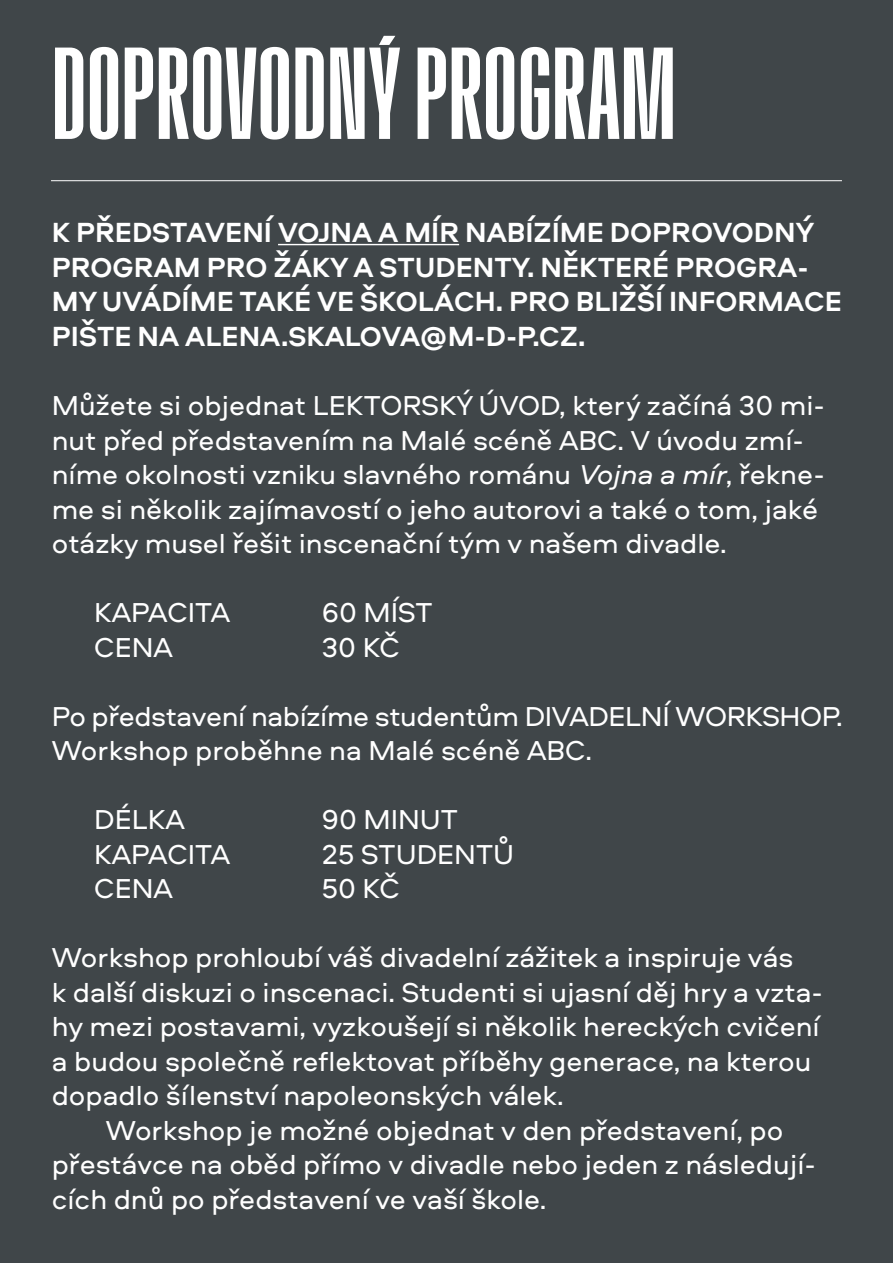
<style>
.page{position:relative;width:893px;height:1263px;background:#404649}
.page>*{position:absolute;margin:0;border:0;box-sizing:border-box;transform-origin:0 0}
.t1{font:130.5px "Kabaret";color:#fff}
.t2{font:28.5px/34.5px "Aeroport";color:#fff}
.t3{font:700 28.5px/34.5px "Aeroport";color:#fff}
.s1{font-style:italic}
</style>
<div class="page">
<hr style="left:278px;top:244px;width:181px;height:1px;background:#fff">
<hr style="left:51px;top:180px;width:791px;height:1px;background:#fff">
<h1 class="t1" style="left:52px;top:35px;width:626px">DOPROVODNÝ PROGRAM</h1>
<p class="t3" style="left:52px;top:214px;width:791px">K PŘEDSTAVENÍ VOJNA A MÍR NABÍZÍME DOPROVODNÝ PROGRAM PRO ŽÁKY A STUDENTY. NĚKTERÉ PROGRA-MY UVÁDÍME TAKÉ VE ŠKOLÁCH. PRO BLIŽŠÍ INFORMACE PIŠTE NA ALENA.SKALOVA@M-D-P.CZ.</p>
<p class="t2" style="left:52px;top:387px;width:775px">Můžete si objednat LEKTORSKÝ ÚVOD, který začíná 30 mi&shy;nut před představením na Malé scéně ABC. V úvodu zmí&shy;níme okolnosti vzniku slavného románu <span class="s1">Vojna a mír</span>, řekne&shy;me si několik zajímavostí o jeho autorovi a také o tom, jaké otázky musel řešit inscenační tým v našem divadle.</p>
<p class="t2" style="left:94px;top:594px;width:137px">KAPACITA</p>
<p class="t2" style="left:322px;top:594px;width:112px">60 MÍST</p>
<p class="t2" style="left:94px;top:628px;width:80px">CENA</p>
<p class="t2" style="left:322px;top:628px;width:80px">30 KČ</p>
<p class="t2" style="left:52px;top:697px;width:792px">Po představení nabízíme studentům DIVADELNÍ WORKSHOP.<br>Workshop proběhne na Malé scéně ABC.</p>
<p class="t2" style="left:94px;top:801px;width:92px">DÉLKA</p>
<p class="t2" style="left:322px;top:801px;width:138px">90 MINUT</p>
<p class="t2" style="left:94px;top:835px;width:137px">KAPACITA</p>
<p class="t2" style="left:322px;top:835px;width:194px">25 STUDENTŮ</p>
<p class="t2" style="left:94px;top:870px;width:80px">CENA</p>
<p class="t2" style="left:322px;top:870px;width:79px">50 KČ</p>
<p class="t2" style="left:52px;top:939px;width:773px">Workshop prohloubí váš divadelní zážitek a inspiruje vás<br>k další diskuzi o inscenaci. Studenti si ujasní děj hry a vzta&shy;hy mezi postavami, vyzkoušejí si několik hereckých cvičení a budou společně reflektovat příběhy generace, na kterou dopadlo šílenství napoleonských válek.</p>
<p class="t2" style="left:52px;top:1111px;width:766px;text-indent:54px">Workshop je možné objednat v den představení, po přestávce na oběd přímo v divadle nebo jeden z následují&shy;cích dnů po představení ve vaší škole.</p>
</div>
